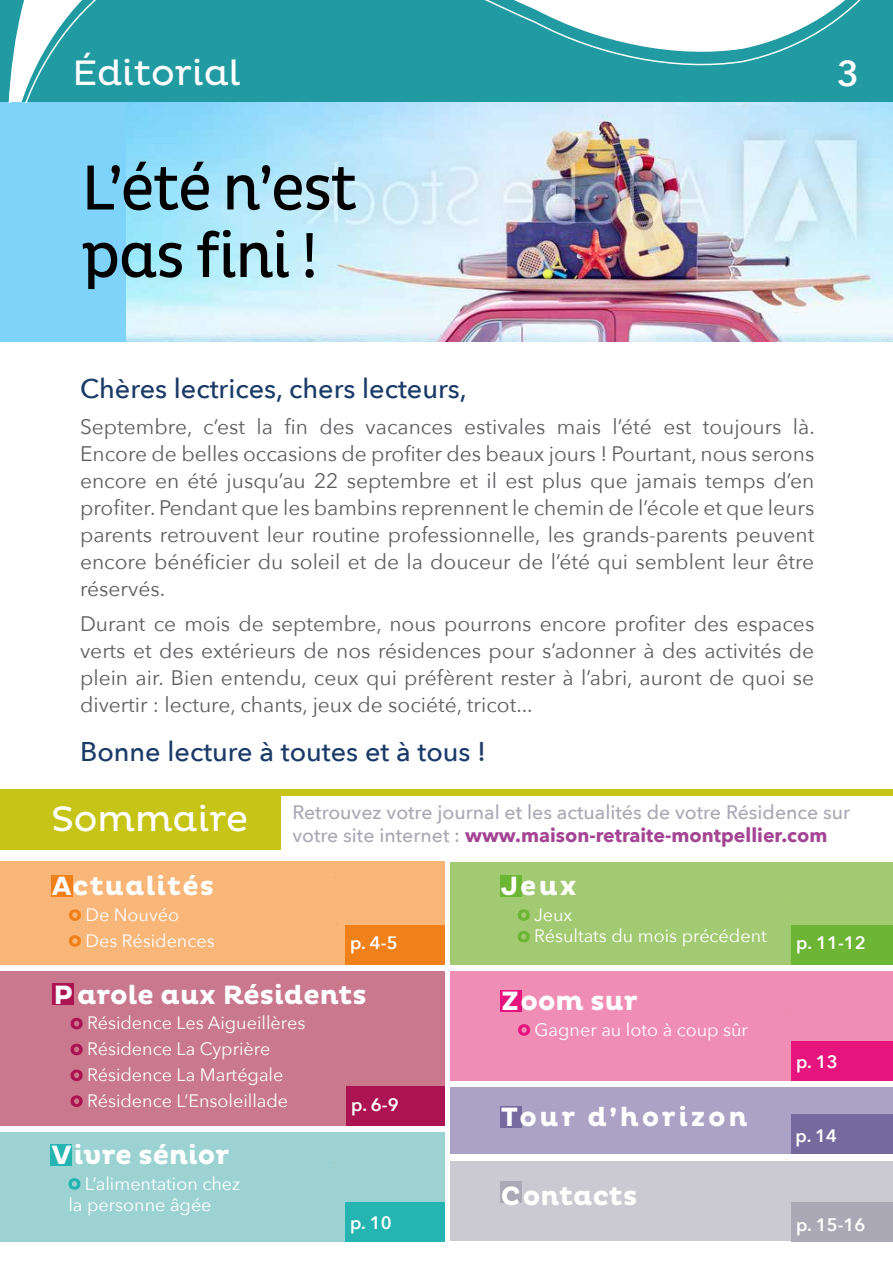
<style>
.page{position:relative;width:893px;height:1263px;background:#fff}
.page>*{position:absolute;margin:0;border:0;box-sizing:border-box;transform-origin:0 0}
.t1{font:64.5px/67.5px "Pluto Cond";letter-spacing:-.03em;color:#000}
.t2{font:36px "Pluto";color:#fff}
.t3{font:600 36px "Avenir Next";color:#fff}
.t4{font:500 27px "Avenir Next";color:#1a3a68}
.t5{font:700 27px "Pluto";color:#fff}
.t6{font:700 27px "Pluto";letter-spacing:.1em;color:#fff}
.t7{font:700 27px "Pluto";letter-spacing:.04em;color:#fff}
.t8{font:21px/27px "Avenir Next";color:#5e5d61;text-align:justify}
.t9{font:500 19.5px/23.4px "Avenir Next";color:#aaa9b5}
.t10{font:18px/25.8px "Avenir Next";color:#fff}
.t11{font:600 18px "Avenir Next";color:#fff}
.s1{font-family:"Pluto";font-weight:400;font-size:36px;color:#fff}
.s2{font-weight:700;color:#a44593}
</style>
<div class="page">
<svg style="left:281px;top:795px;width:612px;height:77px"></svg>
<div style="left:0;top:102px;width:893px;height:239px;background:#7fd2fa"></div>
<img style="left:126px;top:102px;width:767px;height:239px">
<svg style="left:4px;top:0;width:889px;height:102px"></svg>
<div style="left:0;top:793px;width:281px;height:57px;background:#c6c416"></div>
<div style="left:0;top:789px;width:893px;height:6px;background:#c6c416"></div>
<div style="left:0;top:862px;width:445px;height:103px;background:#f8b679"></div>
<div style="left:345px;top:925px;width:100px;height:40px;background:#f0801a"></div>
<div style="left:51px;top:875px;width:22px;height:21px;background:#f0801a"></div>
<svg style="left:69px;top:909px;width:12px;height:12px"></svg>
<svg style="left:69px;top:935px;width:12px;height:12px"></svg>
<div style="left:0;top:971px;width:445px;height:155px;background:#c9788d"></div>
<div style="left:53px;top:983px;width:21px;height:22px;background:#ab1351"></div>
<svg style="left:71px;top:1018px;width:12px;height:11px"></svg>
<svg style="left:71px;top:1044px;width:12px;height:11px"></svg>
<svg style="left:71px;top:1069px;width:12px;height:12px"></svg>
<svg style="left:71px;top:1095px;width:12px;height:12px"></svg>
<div style="left:346px;top:1086px;width:99px;height:40px;background:#ab1351"></div>
<div style="left:0;top:1132px;width:445px;height:109px;background:#9cd3d2"></div>
<div style="left:50px;top:1143px;width:22px;height:22px;background:#25b4b1"></div>
<svg style="left:68px;top:1178px;width:12px;height:12px"></svg>
<div style="left:345px;top:1202px;width:100px;height:39px;background:#25b4b1"></div>
<div style="left:451px;top:862px;width:442px;height:103px;background:#a2ca72"></div>
<div style="left:500px;top:875px;width:21px;height:21px;background:#6cb535"></div>
<svg style="left:518px;top:909px;width:12px;height:12px"></svg>
<svg style="left:518px;top:931px;width:12px;height:11px"></svg>
<div style="left:791px;top:925px;width:102px;height:40px;background:#6cb535"></div>
<div style="left:451px;top:971px;width:442px;height:109px;background:#ef8db4"></div>
<div style="left:500px;top:990px;width:21px;height:21px;background:#e5157d"></div>
<svg style="left:518px;top:1024px;width:12px;height:12px"></svg>
<div style="left:791px;top:1041px;width:102px;height:39px;background:#e5157d"></div>
<div style="left:451px;top:1087px;width:442px;height:66px;background:#aba2c5"></div>
<div style="left:500px;top:1106px;width:21px;height:22px;background:#76699e"></div>
<div style="left:791px;top:1114px;width:102px;height:39px;background:#76699e"></div>
<div style="left:451px;top:1161px;width:442px;height:80px;background:#cbcad2"></div>
<div style="left:500px;top:1181px;width:21px;height:22px;background:#aaa9b5"></div>
<div style="left:791px;top:1202px;width:102px;height:39px;background:#aaa9b5"></div>
<h2 class="t2" style="left:73px;top:52px;width:170px">Éditorial</h2>
<h2 class="t3" style="left:837px;top:42px;width:23px">3</h2>
<h1 class="t1" style="left:81px;top:155px;width:278px">L’été n’est pas fini !</h1>
<p class="t4" style="left:80px;top:366px;width:388px">Chères lectrices, chers lecteurs,</p>
<p class="t8" style="left:80px;top:412px;width:736px">Septembre, c’est la fin des vacances estivales mais l’été est toujours là.<br>Encore de belles occasions de profiter des beaux jours ! Pourtant, nous serons encore en été jusqu’au 22 septembre et il est plus que jamais temps d’en profiter. Pendant que les bambins reprennent le chemin de l’école et que leurs parents retrouvent leur routine professionnelle, les grands-parents peuvent encore bénéficier du soleil et de la douceur de l’été qui semblent leur être réservés.</p>
<p class="t8" style="left:80px;top:609px;width:736px">Durant ce mois de septembre, nous pourrons encore profiter des espaces verts et des extérieurs de nos résidences pour s’adonner à des activités de plein air. Bien entendu, ceux qui préfèrent rester à l’abri, auront de quoi se divertir : lecture, chants, jeux de société, tricot...</p>
<p class="t4" style="left:80px;top:729px;width:408px">Bonne lecture à toutes et à tous !</p>
<p class="t9" style="left:292px;top:800px;width:559px;text-indent:-241px"><span class="s1">Sommaire</span> Retrouvez votre journal et les actualités de votre Résidence sur votre site internet : <span class="s2">www.maison-retraite-montpellier.com</span></p>
<p class="t7" style="left:52px;top:870px;width:164px">Actualités</p>
<p class="t10" style="left:85px;top:901px;width:131px">De Nouvéo<br>Des Résidences</p>
<p class="t5" style="left:501px;top:870px;width:78px">Jeux</p>
<p class="t10" style="left:534px;top:903px;width:234px;line-height:21.6px">Jeux<br>Résultats du mois précédent</p>
<p class="t11" style="left:796px;top:928px;width:71px">p. 11-12</p>
<p class="t11" style="left:350px;top:928px;width:49px">p. 4-5</p>
<p class="t5" style="left:54px;top:979px;width:315px">P arole aux Résidents</p>
<p class="t10" style="left:87px;top:1009px;width:220px">Résidence Les Aigueillères<br>Résidence La Cyprière<br>Résidence La Martégale<br>Résidence L’Ensoleillade</p>
<p class="t5" style="left:501px;top:985px;width:138px">Zoom sur</p>
<p class="t10" style="left:535px;top:1016px;width:215px">Gagner au loto à coup sûr</p>
<p class="t11" style="left:796px;top:1047px;width:43px">p. 13</p>
<p class="t11" style="left:351px;top:1089px;width:49px">p. 6-9</p>
<p class="t6" style="left:501px;top:1102px;width:248px">Tour d’horizon</p>
<p class="t5" style="left:51px;top:1139px;width:179px">Vivre sénior</p>
<p class="t10" style="left:68px;top:1172px;width:173px;line-height:21.6px;text-indent:17px">L’alimentation chez la personne âgée</p>
<p class="t11" style="left:350px;top:1208px;width:43px">p. 10</p>
<p class="t5" style="left:501px;top:1180px;width:138px">Contacts</p>
<p class="t11" style="left:795px;top:1120px;width:43px">p. 14</p>
<p class="t11" style="left:796px;top:1209px;width:71px">p. 15-16</p>
</div>
